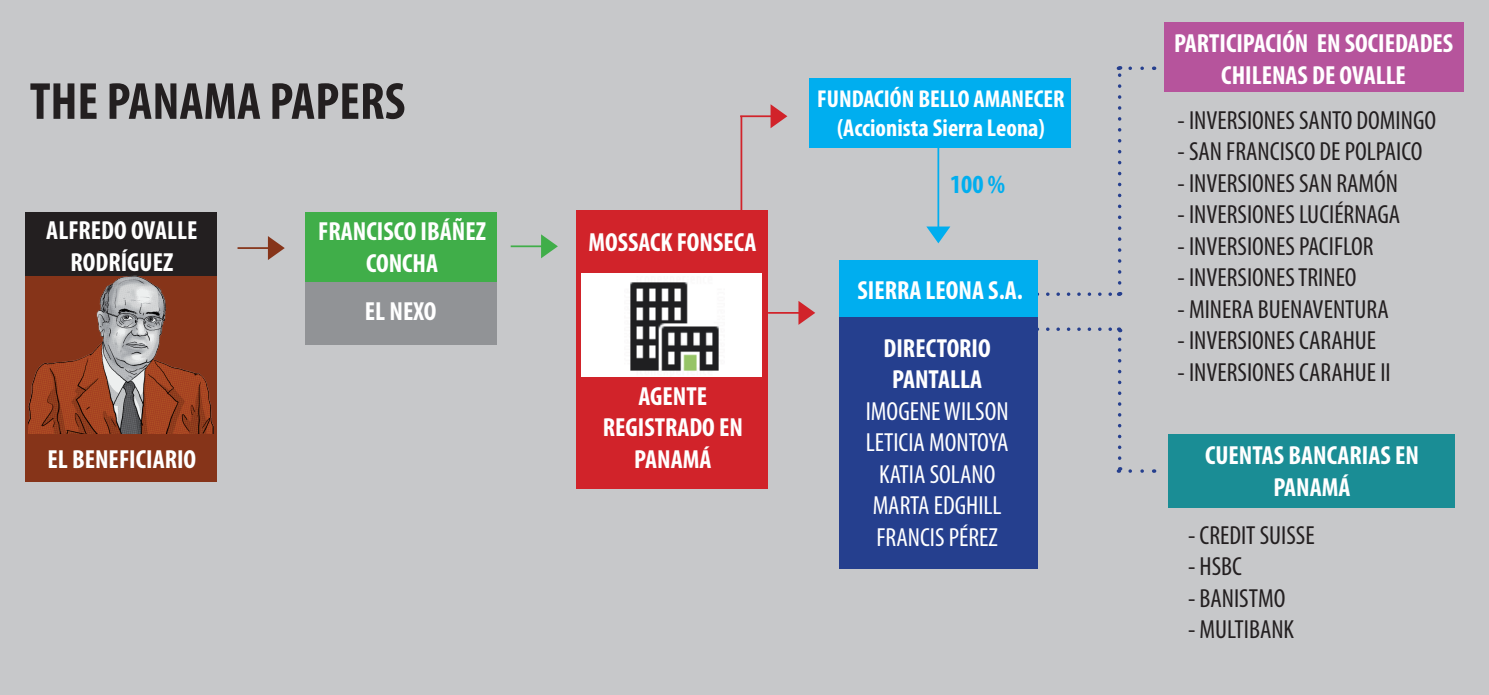
<style>
.page{position:relative;width:1489px;height:695px;background:#fff}
.page>*{position:absolute;margin:0;border:0;box-sizing:border-box;transform-origin:0 0}
.t1{font:700 condensed 52.5px "Myriad Pro";color:#231f20}
.t2{font:condensed 26.25px "Myriad Pro";color:#231f20}
.t3{font:700 condensed 26.25px/31.5px "Myriad Pro";color:#fff;text-align:center}
.t4{font:condensed 26.25px/31.5px "Myriad Pro";color:#fff;text-align:center}
.t5{font:700 condensed 26.25px "Myriad Pro";color:#00aeef}
.t6{font:700 condensed 24.5px/29.4px "Myriad Pro";color:#fff;text-align:center}
</style>
<div class="page">
<div style="left:0;top:0;width:1488px;height:694px;background:#c7c8ca"></div>
<hr style="left:937px;top:143px;width:2px;height:88px;background:#00aeef">
<hr style="left:740px;top:116px;width:2px;height:120px;background:#d1232a">
<div style="left:26px;top:212px;width:191px;height:64px;background:#231f20"></div>
<div style="left:26px;top:434px;width:191px;height:47px;background:#863419"></div>
<div style="left:576px;top:210px;width:191px;height:165px;background:#d1232a"></div>
<div style="left:576px;top:268px;width:191px;height:220px;background:#d1232a"></div>
<div style="left:581px;top:274px;width:180px;height:103px;background:#fff"></div>
<img style="left:630px;top:282px;width:89px;height:89px">
<div style="left:809px;top:79px;width:261px;height:69px;background:#00aeef"></div>
<div style="left:838px;top:260px;width:199px;height:59px;background:#00aeef"></div>
<div style="left:838px;top:317px;width:199px;height:252px;background:#253f8e"></div>
<div style="left:306px;top:280px;width:191px;height:64px;background:#919396"></div>
<div style="left:1164px;top:22px;width:299px;height:70px;background:#b6549c"></div>
<div style="left:1168px;top:434px;width:286px;height:73px;background:#1a8d95"></div>
<hr style="left:237px;top:247px;width:36px;height:2px;background:#863419">
<hr style="left:510px;top:245px;width:36px;height:2px;background:#40ae49">
<svg style="left:541px;top:234px;width:17px;height:24px"></svg>
<hr style="left:740px;top:115px;width:35px;height:2px;background:#d1232a">
<svg style="left:770px;top:104px;width:17px;height:24px"></svg>
<hr style="left:768px;top:312px;width:35px;height:2px;background:#d1232a">
<svg style="left:798px;top:301px;width:17px;height:24px"></svg>
<svg style="left:926px;top:226px;width:24px;height:17px"></svg>
<svg style="left:1037px;top:292px;width:83px;height:4px"></svg>
<svg style="left:1130px;top:66px;width:14px;height:4px"></svg>
<svg style="left:1117px;top:66px;width:4px;height:217px"></svg>
<svg style="left:1130px;top:469px;width:14px;height:3px"></svg>
<svg style="left:1037px;top:327px;width:84px;height:131px"></svg>
<img style="left:29px;top:275px;width:188px;height:158px">
<div style="left:306px;top:212px;width:191px;height:69px;background:#40ae49"></div>
<svg style="left:268px;top:236px;width:17px;height:24px"></svg>
<h1 class="t1" style="left:30px;top:68px;width:377px">THE PANAMA PAPERS</h1>
<p class="t3" style="left:46px;top:214px;width:153px">ALFREDO OVALLE<br>RODRÍGUEZ</p>
<p class="t3" style="left:48px;top:443px;width:150px">EL BENEFICIARIO</p>
<p class="t3" style="left:318px;top:215px;width:169px">FRANCISCO IBÁÑEZ<br>CONCHA</p>
<p class="t3" style="left:365px;top:295px;width:73px">EL NEXO</p>
<p class="t3" style="left:588px;top:226px;width:170px">MOSSACK FONSECA</p>
<p class="t3" style="left:602px;top:380px;width:142px">AGENTE<br>REGISTRADO EN<br>PANAMÁ</p>
<p class="t6" style="left:817px;top:83px;width:249px">FUNDACIÓN BELLO AMANECER (Accionista Sierra Leona)</p>
<p class="t5" style="left:950px;top:168px;width:56px">100 %</p>
<p class="t3" style="left:857px;top:273px;width:167px">SIERRA LEONA S.A.</p>
<p class="t3" style="left:883px;top:331px;width:109px">DIRECTORIO<br>PANTALLA</p>
<p class="t4" style="left:865px;top:395px;width:144px">IMOGENE WILSON<br>LETICIA MONTOYA<br>KATIA SOLANO<br>MARTA EDGHILL<br>FRANCIS PÉREZ</p>
<p class="t3" style="left:1173px;top:27px;width:281px">PARTICIPACIÓN EN SOCIEDADES<br>CHILENAS DE OVALLE</p>
<p class="t2" style="left:1177px;top:104px;width:260px">- INVERSIONES SANTO DOMINGO</p>
<p class="t2" style="left:1177px;top:136px;width:246px">- SAN FRANCISCO DE POLPAICO</p>
<p class="t2" style="left:1177px;top:167px;width:222px">- INVERSIONES SAN RAMÓN</p>
<p class="t2" style="left:1177px;top:199px;width:224px">- INVERSIONES LUCIÉRNAGA</p>
<p class="t2" style="left:1177px;top:230px;width:197px">- INVERSIONES PACIFLOR</p>
<p class="t2" style="left:1177px;top:262px;width:180px">- INVERSIONES TRINEO</p>
<p class="t2" style="left:1177px;top:293px;width:213px">- MINERA BUENAVENTURA</p>
<p class="t2" style="left:1177px;top:325px;width:200px">- INVERSIONES CARAHUE</p>
<p class="t2" style="left:1177px;top:356px;width:215px">- INVERSIONES CARAHUE II</p>
<p class="t3" style="left:1204px;top:439px;width:215px">CUENTAS BANCARIAS EN<br>PANAMÁ</p>
<p class="t2" style="left:1187px;top:519px;width:128px">- CREDIT SUISSE</p>
<p class="t2" style="left:1187px;top:550px;width:55px">- HSBC</p>
<p class="t2" style="left:1187px;top:582px;width:99px">- BANISTMO</p>
<p class="t2" style="left:1187px;top:613px;width:108px">- MULTIBANK</p>
</div>
